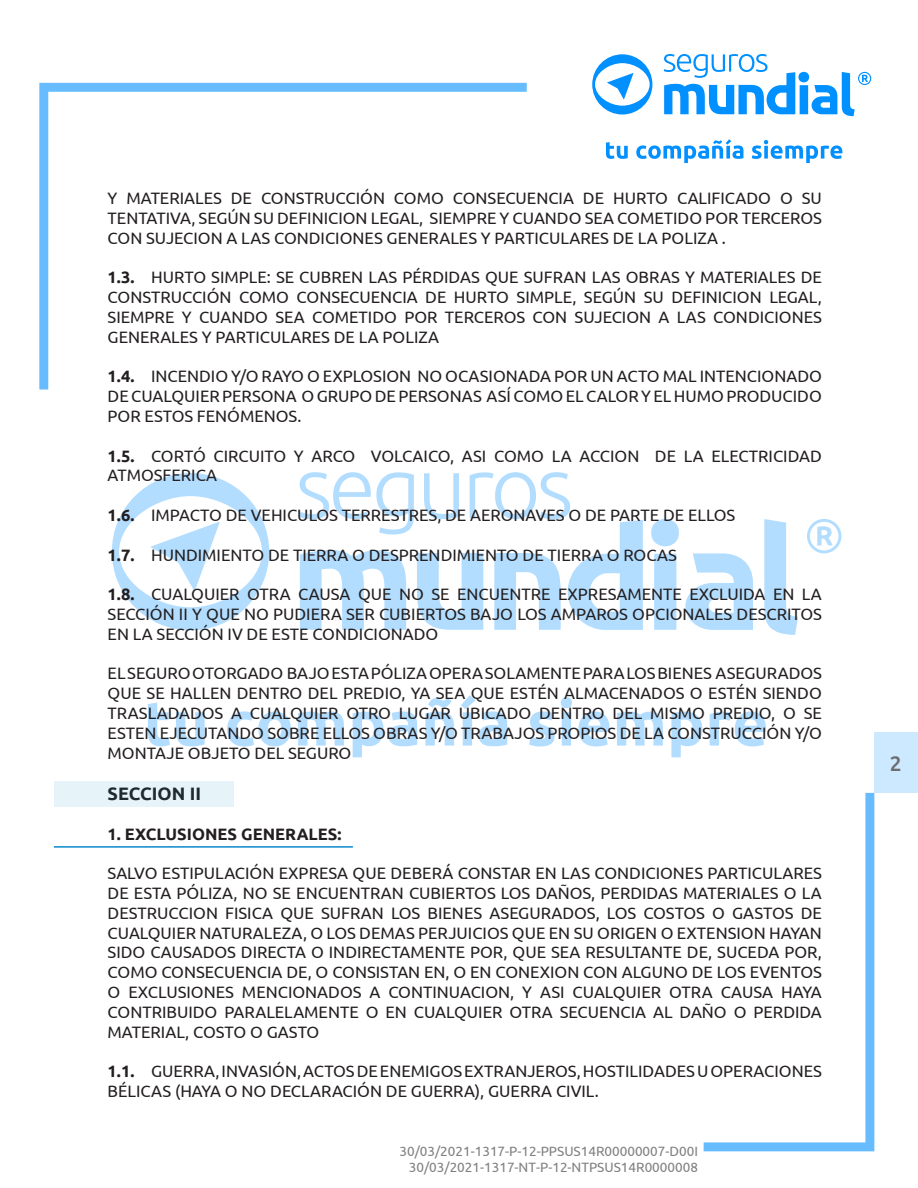
<style>
.page{position:relative;width:918px;height:1188px;background:#fff}
.page>*{position:absolute;margin:0;border:0;box-sizing:border-box;transform-origin:0 0}
.t1{font:500 21px "Ubuntu";color:#6c6d70}
.t2{font:700 18px "Ubuntu";color:#231f20}
.t3{font:16.5px/19.8px "Ubuntu";color:#231f20;text-align:justify}
.t4{font:700 16.5px "Ubuntu";color:#231f20}
.t5{font:13.5px/16.2px "Ubuntu";color:#808080;text-align:right}
.s1{font-weight:700}
</style>
<div class="page">
<svg style="left:112px;top:473px;width:157px;height:157px"></svg>
<svg style="left:764px;top:519px;width:34px;height:116px"></svg>
<svg style="left:651px;top:519px;width:28px;height:111px"></svg>
<svg style="left:685px;top:553px;width:68px;height:77px"></svg>
<svg style="left:299px;top:472px;width:344px;height:158px"></svg>
<svg style="left:148px;top:703px;width:22px;height:43px"></svg>
<svg style="left:176px;top:712px;width:29px;height:34px"></svg>
<svg style="left:227px;top:711px;width:64px;height:36px"></svg>
<svg style="left:298px;top:712px;width:46px;height:34px"></svg>
<svg style="left:353px;top:711px;width:64px;height:46px"></svg>
<svg style="left:425px;top:698px;width:29px;height:48px"></svg>
<svg style="left:461px;top:695px;width:46px;height:51px"></svg>
<svg style="left:529px;top:711px;width:26px;height:36px"></svg>
<svg style="left:561px;top:697px;width:11px;height:49px"></svg>
<svg style="left:578px;top:711px;width:32px;height:36px"></svg>
<svg style="left:617px;top:712px;width:46px;height:34px"></svg>
<svg style="left:671px;top:712px;width:31px;height:45px"></svg>
<svg style="left:710px;top:711px;width:56px;height:36px"></svg>
<svg style="left:807px;top:519px;width:34px;height:34px"></svg>
<svg style="left:592px;top:54px;width:60px;height:60px"></svg>
<svg style="left:606px;top:142px;width:22px;height:17px"></svg>
<svg style="left:636px;top:139px;width:107px;height:24px"></svg>
<svg style="left:752px;top:140px;width:90px;height:23px"></svg>
<svg style="left:664px;top:54px;width:207px;height:62px"></svg>
<svg style="left:39px;top:83px;width:488px;height:307px"></svg>
<svg style="left:704px;top:793px;width:170px;height:358px"></svg>
<div style="left:874px;top:732px;width:44px;height:61px;background:#cde9ff"></div>
<hr style="left:54px;top:846px;width:299px;height:2px;background:#0988cb">
<div style="left:54px;top:782px;width:180px;height:25px;background:#e6f3f9"></div>
<p class="t3" style="left:108px;top:188px;width:716px">Y MATERIALES DE CONSTRUCCIÓN COMO CONSECUENCIA DE HURTO CALIFICADO O SU TENTATIVA, SEGÚN SU DEFINICION LEGAL, SIEMPRE Y CUANDO SEA COMETIDO POR TERCEROS CON SUJECION A LAS CONDICIONES GENERALES Y PARTICULARES DE LA POLIZA .</p>
<p class="t3" style="left:108px;top:267px;width:716px"><span class="s1">1.3.</span> HURTO SIMPLE: SE CUBREN LAS PÉRDIDAS QUE SUFRAN LAS OBRAS Y MATERIALES DE CONSTRUCCIÓN COMO CONSECUENCIA DE HURTO SIMPLE, SEGÚN SU DEFINICION LEGAL, SIEMPRE Y CUANDO SEA COMETIDO POR TERCEROS CON SUJECION A LAS CONDICIONES GENERALES Y PARTICULARES DE LA POLIZA</p>
<p class="t3" style="left:108px;top:366px;width:716px"><span class="s1">1.4.</span> INCENDIO Y/O RAYO O EXPLOSION NO OCASIONADA POR UN ACTO MAL INTENCIONADO DE CUALQUIER PERSONA O GRUPO DE PERSONAS ASÍ COMO EL CALOR Y EL HUMO PRODUCIDO POR ESTOS FENÓMENOS.</p>
<p class="t3" style="left:108px;top:445px;width:716px"><span class="s1">1.5.</span> CORTÓ CIRCUITO Y ARCO VOLCAICO, ASI COMO LA ACCION DE LA ELECTRICIDAD<br>ATMOSFERICA</p>
<p class="t3" style="left:108px;top:505px;width:629px"><span class="s1">1.6.</span> IMPACTO DE VEHICULOS TERRESTRES, DE AERONAVES O DE PARTE DE ELLOS</p>
<p class="t3" style="left:108px;top:544px;width:571px"><span class="s1">1.7.</span> HUNDIMIENTO DE TIERRA O DESPRENDIMIENTO DE TIERRA O ROCAS</p>
<p class="t3" style="left:108px;top:584px;width:716px"><span class="s1">1.8.</span> CUALQUIER OTRA CAUSA QUE NO SE ENCUENTRE EXPRESAMENTE EXCLUIDA EN LA SECCIÓN II Y QUE NO PUDIERA SER CUBIERTOS BAJO LOS AMPAROS OPCIONALES DESCRITOS EN LA SECCIÓN IV DE ESTE CONDICIONADO</p>
<p class="t3" style="left:108px;top:663px;width:716px">EL SEGURO OTORGADO BAJO ESTA PÓLIZA OPERA SOLAMENTE PARA LOS BIENES ASEGURADOS QUE SE HALLEN DENTRO DEL PREDIO, YA SEA QUE ESTÉN ALMACENADOS O ESTÉN SIENDO TRASLADADOS A CUALQUIER OTRO LUGAR UBICADO DENTRO DEL MISMO PREDIO, O SE ESTEN EJECUTANDO SOBRE ELLOS OBRAS Y/O TRABAJOS PROPIOS DE LA CONSTRUCCIÓN Y/O MONTAJE OBJETO DEL SEGURO</p>
<p class="t2" style="left:108px;top:783px;width:95px">SECCION II</p>
<p class="t4" style="left:108px;top:824px;width:236px">1. EXCLUSIONES GENERALES:</p>
<p class="t3" style="left:108px;top:863px;width:716px">SALVO ESTIPULACIÓN EXPRESA QUE DEBERÁ CONSTAR EN LAS CONDICIONES PARTICULARES DE ESTA PÓLIZA, NO SE ENCUENTRAN CUBIERTOS LOS DAÑOS, PERDIDAS MATERIALES O LA DESTRUCCION FISICA QUE SUFRAN LOS BIENES ASEGURADOS, LOS COSTOS O GASTOS DE CUALQUIER NATURALEZA, O LOS DEMAS PERJUICIOS QUE EN SU ORIGEN O EXTENSION HAYAN SIDO CAUSADOS DIRECTA O INDIRECTAMENTE POR, QUE SEA RESULTANTE DE, SUCEDA POR, COMO CONSECUENCIA DE, O CONSISTAN EN, O EN CONEXION CON ALGUNO DE LOS EVENTOS O EXCLUSIONES MENCIONADOS A CONTINUACION, Y ASI CUALQUIER OTRA CAUSA HAYA CONTRIBUIDO PARALELAMENTE O EN CUALQUIER OTRA SECUENCIA AL DAÑO O PERDIDA MATERIAL, COSTO O GASTO</p>
<p class="t3" style="left:108px;top:1061px;width:716px"><span class="s1">1.1.</span> GUERRA, INVASIÓN, ACTOS DE ENEMIGOS EXTRANJEROS, HOSTILIDADES U OPERACIONES<br>BÉLICAS (HAYA O NO DECLARACIÓN DE GUERRA), GUERRA CIVIL.</p>
<p class="t5" style="left:399px;top:1143px;width:300px">30/03/2021-1317-P-12-PPSUS14R00000007-D00I<br>30/03/2021-1317-NT-P-12-NTPSUS14R0000008</p>
<p class="t1" style="left:890px;top:750px;width:13px">2</p>
</div>
